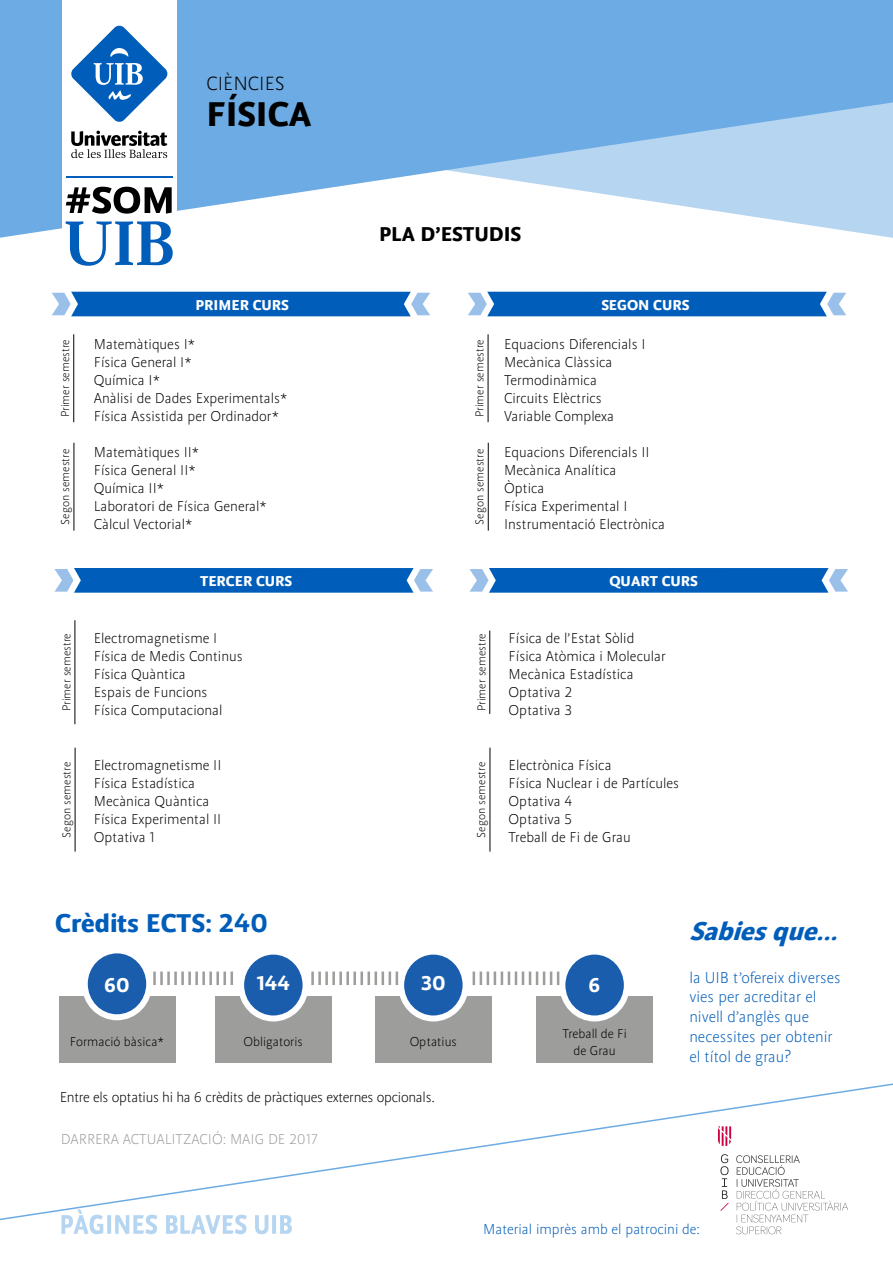
<style>
.page{position:relative;width:893px;height:1263px;background:#fff}
.page>*{position:absolute;margin:0;border:0;box-sizing:border-box;transform-origin:0 0}
.t1{font:700 36px "UI Bsans";color:#000}
.t2{font:700 27px "UI Bsans";color:#005db9}
.t3{font:italic 700 27px "UI Bsans";color:#005db9}
.t4{font:700 21px "UI Bsans";color:#000}
.t5{font:700 21px "UI Bsans";color:#fff}
.t6{font:300 20.1px "UI Bsans";color:#000}
.t7{font:300 16.5px/19.8px "UI Bsans";color:#005db9}
.t8{font:300 15px/18px "UI Bsans";color:#000}
.t9{font:300 15px "UI Bsans";letter-spacing:-.02em;color:#000}
.t10{font:700 15px "UI Bsans";color:#fff}
.t11{font:300 15px "UI Bsans";color:#9d9d9c}
.t12{font:300 15px "UI Bsans";color:#005db9}
.t13{font:300 13.5px/16.2px "UI Bsans";color:#000;text-align:center}
.t14{font:300 12px "UI Bsans";color:#000}
</style>
<div class="page">
<svg style="left:0;top:0;width:893px;height:238px;fill:#6dabe4"></svg>
<svg style="left:52px;top:292px;width:378px;height:24px;background:#186cc0"></svg>
<svg style="left:468px;top:292px;width:378px;height:24px;background:#186cc0"></svg>
<svg style="left:54px;top:568px;width:379px;height:25px;background:#1c6fc1"></svg>
<svg style="left:469px;top:568px;width:379px;height:25px;background:#1c6fc1"></svg>
<hr style="left:73px;top:334px;width:1px;height:88px;background:#000">
<div style="left:62px;top:0;width:115px;height:273px;background:#fff"></div>
<svg style="left:71px;top:25px;width:97px;height:97px"></svg>
<svg style="left:71px;top:131px;width:96px;height:27px"></svg>
<hr style="left:66px;top:176px;width:107px;height:2px;background:#005db9">
<svg style="left:66px;top:187px;width:106px;height:27px"></svg>
<svg style="left:66px;top:221px;width:107px;height:45px"></svg>
<hr style="left:74px;top:443px;width:1px;height:88px;background:#000">
<hr style="left:488px;top:334px;width:1px;height:88px;background:#000">
<hr style="left:488px;top:443px;width:1px;height:88px;background:#000">
<hr style="left:75px;top:620px;width:1px;height:104px;background:#000">
<hr style="left:75px;top:748px;width:1px;height:103px;background:#000">
<hr style="left:489px;top:631px;width:1px;height:83px;background:#000">
<hr style="left:490px;top:748px;width:1px;height:103px;background:#000">
<hr style="left:153px;top:971px;width:3px;height:14px;background:#9d9d9c">
<hr style="left:160px;top:971px;width:3px;height:14px;background:#9d9d9c">
<hr style="left:167px;top:971px;width:3px;height:14px;background:#9d9d9c">
<hr style="left:174px;top:971px;width:3px;height:14px;background:#9d9d9c">
<hr style="left:181px;top:971px;width:3px;height:14px;background:#9d9d9c">
<hr style="left:188px;top:971px;width:3px;height:14px;background:#9d9d9c">
<hr style="left:195px;top:971px;width:3px;height:14px;background:#9d9d9c">
<hr style="left:202px;top:971px;width:3px;height:14px;background:#9d9d9c">
<hr style="left:209px;top:971px;width:3px;height:14px;background:#9d9d9c">
<hr style="left:216px;top:971px;width:3px;height:14px;background:#9d9d9c">
<hr style="left:223px;top:971px;width:3px;height:14px;background:#9d9d9c">
<hr style="left:230px;top:971px;width:3px;height:14px;background:#9d9d9c">
<div style="left:59px;top:996px;width:116px;height:66px;background:#9d9d9c"></div>
<div style="left:85px;top:950px;width:64px;height:67px;background:#195dac;border-radius:50%"></div>
<div style="left:82px;top:947px;width:70px;height:73px;border:6px solid #fff;border-radius:50%"></div>
<div style="left:215px;top:996px;width:117px;height:66px;background:#9d9d9c"></div>
<div style="left:241px;top:951px;width:65px;height:67px;background:#195dac;border-radius:50%"></div>
<div style="left:238px;top:948px;width:71px;height:73px;border:6px solid #fff;border-radius:50%"></div>
<div style="left:375px;top:996px;width:117px;height:66px;background:#9d9d9c"></div>
<div style="left:401px;top:951px;width:65px;height:67px;background:#195dac;border-radius:50%"></div>
<div style="left:398px;top:948px;width:71px;height:73px;border:6px solid #fff;border-radius:50%"></div>
<div style="left:536px;top:996px;width:117px;height:66px;background:#9d9d9c"></div>
<div style="left:562px;top:951px;width:65px;height:67px;background:#195dac;border-radius:50%"></div>
<div style="left:559px;top:948px;width:71px;height:73px;border:6px solid #fff;border-radius:50%"></div>
<hr style="left:311px;top:971px;width:3px;height:14px;background:#9d9d9c">
<hr style="left:318px;top:971px;width:3px;height:14px;background:#9d9d9c">
<hr style="left:325px;top:971px;width:3px;height:14px;background:#9d9d9c">
<hr style="left:332px;top:971px;width:3px;height:14px;background:#9d9d9c">
<hr style="left:339px;top:971px;width:3px;height:14px;background:#9d9d9c">
<hr style="left:346px;top:971px;width:3px;height:14px;background:#9d9d9c">
<hr style="left:353px;top:971px;width:3px;height:14px;background:#9d9d9c">
<hr style="left:360px;top:971px;width:3px;height:14px;background:#9d9d9c">
<hr style="left:367px;top:971px;width:3px;height:14px;background:#9d9d9c">
<svg style="left:375px;top:971px;width:23px;height:14px"></svg>
<svg style="left:473px;top:971px;width:86px;height:14px"></svg>
<svg style="left:0;top:1083px;width:893px;height:152px"></svg>
<svg style="left:736px;top:1155px;width:112px;height:79px"></svg>
<svg style="left:720px;top:1154px;width:9px;height:57px"></svg>
<svg style="left:718px;top:1126px;width:13px;height:20px"></svg>
<h3 class="t6" style="left:207px;top:72px;width:80px">CIÈNCIES</h3>
<h1 class="t1" style="left:207px;top:92px;width:107px">FÍSICA</h1>
<h3 class="t4" style="left:379px;top:222px;width:144px">PLA D’ESTUDIS</h3>
<p class="t14" style="left:59px;top:417px;width:79px;rotate:-90deg">Primer semestre</p>
<p class="t14" style="left:59px;top:525px;width:77px;rotate:-90deg">Segon semestre</p>
<p class="t14" style="left:60px;top:711px;width:79px;rotate:-90deg">Primer semestre</p>
<p class="t14" style="left:60px;top:837px;width:77px;rotate:-90deg">Segon semestre</p>
<p class="t10" style="left:196px;top:296px;width:95px">PRIMER CURS</p>
<p class="t10" style="left:601px;top:296px;width:90px">SEGON CURS</p>
<p class="t8" style="left:94px;top:335px;width:195px">Matemàtiques I*<br>Física General I*<br>Química I*<br>Anàlisi de Dades Experimentals*<br>Física Assistida per Ordinador*</p>
<p class="t8" style="left:94px;top:443px;width:175px">Matemàtiques II*<br>Física General II*<br>Química II*<br>Laboratori de Física General*<br>Càlcul Vectorial*</p>
<p class="t14" style="left:473px;top:417px;width:79px;rotate:-90deg">Primer semestre</p>
<p class="t14" style="left:473px;top:525px;width:77px;rotate:-90deg">Segon semestre</p>
<p class="t8" style="left:504px;top:335px;width:143px">Equacions Diferencials I<br>Mecànica Clàssica<br>Termodinàmica<br>Circuits Elèctrics<br>Variable Complexa</p>
<p class="t8" style="left:504px;top:443px;width:162px">Equacions Diferencials II<br>Mecànica Analítica<br>Òptica<br>Física Experimental I<br>Instrumentació Electrònica</p>
<p class="t10" style="left:200px;top:572px;width:94px">TERCER CURS</p>
<p class="t10" style="left:609px;top:572px;width:90px">QUART CURS</p>
<p class="t8" style="left:94px;top:629px;width:151px">Electromagnetisme I<br>Física de Medis Continus<br>Física Quàntica<br>Espais de Funcions<br>Física Computacional</p>
<p class="t8" style="left:94px;top:756px;width:129px">Electromagnetisme II<br>Física Estadística<br>Mecànica Quàntica<br>Física Experimental II<br>Optativa 1</p>
<p class="t14" style="left:475px;top:711px;width:79px;rotate:-90deg">Primer semestre</p>
<p class="t14" style="left:475px;top:837px;width:77px;rotate:-90deg">Segon semestre</p>
<p class="t8" style="left:509px;top:629px;width:159px">Física de l’Estat Sòlid<br>Física Atòmica i Molecular<br>Mecànica Estadística<br>Optativa 2<br>Optativa 3</p>
<p class="t8" style="left:509px;top:756px;width:172px">Electrònica Física<br>Física Nuclear i de Partícules<br>Optativa 4<br>Optativa 5<br>Treball de Fi de Grau</p>
<h2 class="t2" style="left:55px;top:907px;width:214px">Crèdits ECTS: 240</h2>
<h3 class="t5" style="left:104px;top:972px;width:27px">60</h3>
<h3 class="t5" style="left:256px;top:970px;width:35px">144</h3>
<h3 class="t5" style="left:421px;top:970px;width:26px">30</h3>
<h3 class="t5" style="left:589px;top:972px;width:13px">6</h3>
<p class="t13" style="left:70px;top:1034px;width:96px">Formació bàsica*</p>
<p class="t13" style="left:244px;top:1034px;width:61px">Obligatoris</p>
<p class="t13" style="left:410px;top:1034px;width:49px">Optatius</p>
<p class="t13" style="left:562px;top:1026px;width:66px">Treball de Fi de Grau</p>
<p class="t9" style="left:60px;top:1088px;width:377px">Entre els optatius hi ha 6 crèdits de pràctiques externes opcionals.</p>
<p class="t11" style="left:61px;top:1130px;width:258px">DARRERA ACTUALITZACIÓ: MAIG DE 2017</p>
<h2 class="t3" style="left:689px;top:915px;width:159px">Sabiesque...</h2>
<p class="t7" style="left:689px;top:967px;width:153px">la UIB t’ofereix diverses vies per acreditar el nivell d’anglès que necessites per obtenir el títol de grau?</p>
<p class="t12" style="left:483px;top:1221px;width:218px">Material imprès amb el patrocini de:</p>
</div>
